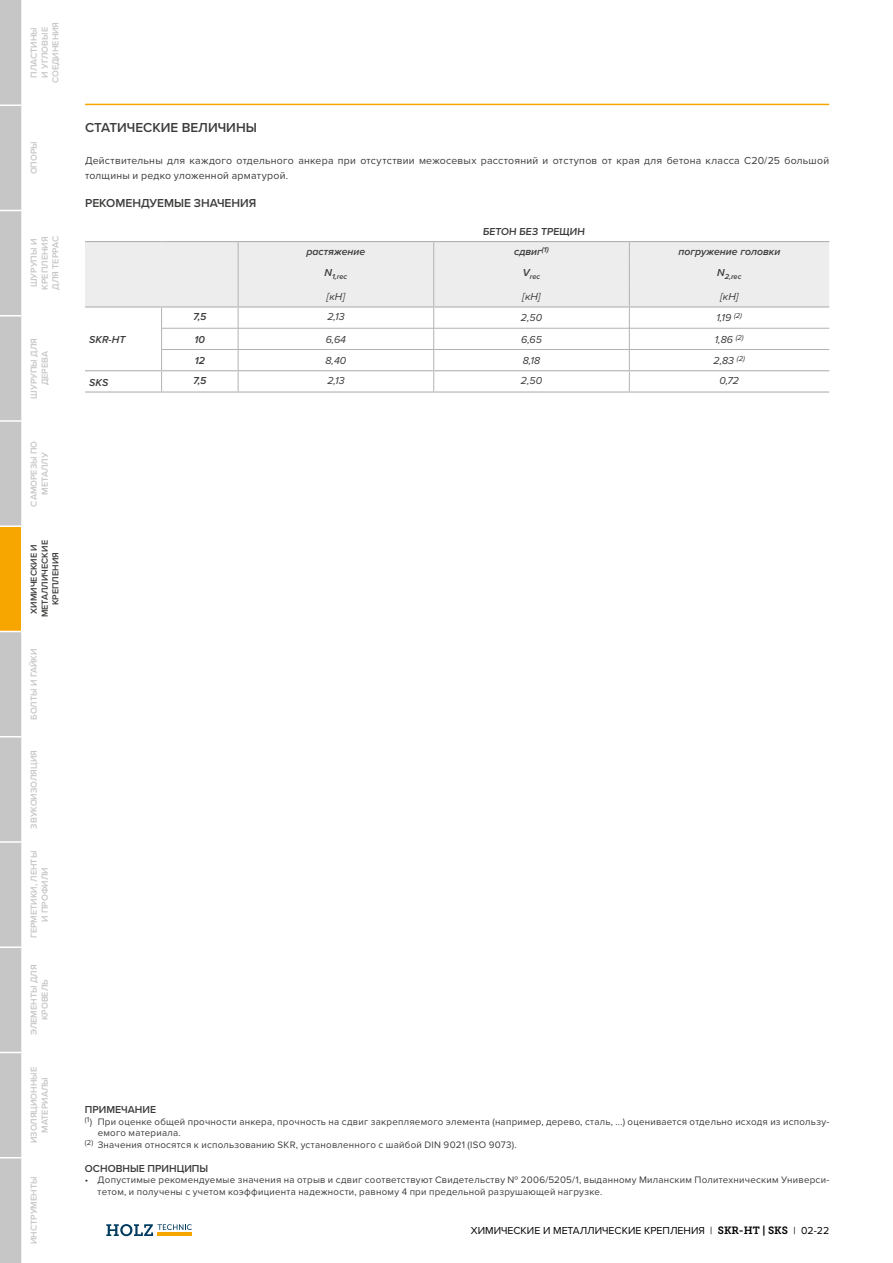
<style>
.page{position:relative;width:893px;height:1263px;background:#fff}
.page>*{position:absolute;margin:0;border:0;box-sizing:border-box;transform-origin:0 0}
.t1{font:600 13.5px "Proxima Nova";color:#3c3c3b}
.t2{font:600 12px "Proxima Nova";color:#3c3c3b}
.t3{font:10.5px/15px "Proxima Nova";letter-spacing:.025em;color:#3c3c3b}
.t4{font:italic 10.5px "Proxima Nova";color:#3c3c3b}
.t5{font:italic 600 10.5px "Proxima Nova";color:#3c3c3b}
.t6{font:10.5px "Proxima Nova";color:#000}
.t7{font:600 10.5px "Proxima Nova";color:#3c3c3b}
.t8{font:9.75px/11.7px "Proxima Nova";letter-spacing:.025em;color:#3c3c3b}
.t9{font:600 9px/10.8px "Proxima Nova";color:#c6c6c6;text-align:center}
.t10{font:600 9px/10.8px "Proxima Nova";color:#3c3c3b;text-align:center}
.t11{font:italic 600 7.5px "Proxima Nova";color:#3c3c3b}
.s1{font-family:"Museo Slab 700"}
</style>
<div class="page">
<svg style="left:106px;top:1224px;width:86px;height:12px"></svg>
<hr style="left:85px;top:241px;width:77px;height:1px;background:#b3b2b2">
<hr style="left:162px;top:241px;width:76px;height:1px;background:#b3b2b2">
<hr style="left:238px;top:241px;width:196px;height:1px;background:#b3b2b2">
<hr style="left:434px;top:241px;width:195px;height:1px;background:#b3b2b2">
<hr style="left:629px;top:241px;width:200px;height:1px;background:#b3b2b2">
<hr style="left:85px;top:391px;width:77px;height:2px;background:#b3b2b2">
<hr style="left:162px;top:391px;width:76px;height:2px;background:#b3b2b2">
<hr style="left:238px;top:391px;width:196px;height:2px;background:#b3b2b2">
<hr style="left:434px;top:391px;width:195px;height:2px;background:#b3b2b2">
<hr style="left:629px;top:391px;width:200px;height:2px;background:#b3b2b2">
<svg style="left:85px;top:242px;width:744px;height:149px"></svg>
<svg style="left:0;top:0;width:21px;height:1263px;background:#cac4b6"></svg>
<hr style="left:85px;top:104px;width:744px;height:1px;background:#f7a600">
<p class="t9" style="left:28px;top:83px;width:63px;rotate:-90deg">ПЛАСТИНЫ<br>И УГЛОВЫЕ<br>СОЕДИНЕНИЯ</p>
<p class="t9" style="left:28px;top:174px;width:35px;rotate:-90deg">ОПОРЫ</p>
<p class="t9" style="left:28px;top:290px;width:55px;text-align:left;rotate:-90deg">ШУРУПЫ И<br>КРЕПЛЕНИЯ<br>ДЛЯ ТЕРРАС</p>
<p class="t9" style="left:28px;top:399px;width:62px;rotate:-90deg">ШУРУПЫ ДЛЯ<br>ДЕРЕВА</p>
<p class="t9" style="left:28px;top:506px;width:67px;rotate:-90deg">САМОРЕЗЫ ПО<br>МЕТАЛЛУ</p>
<p class="t10" style="left:28px;top:617px;width:79px;rotate:-90deg">ХИМИЧЕСКИЕ И<br>МЕТАЛЛИЧЕСКИЕ<br>КРЕПЛЕНИЯ</p>
<p class="t9" style="left:28px;top:720px;width:72px;rotate:-90deg">БОЛТЫ И ГАЙКИ</p>
<p class="t9" style="left:28px;top:828px;width:80px;rotate:-90deg">ЗВУКОИЗОЛЯЦИЯ</p>
<p class="t9" style="left:28px;top:938px;width:89px;rotate:-90deg">ГЕРМЕТИКИ, ЛЕНТЫ<br>И ПРОФИЛИ</p>
<p class="t9" style="left:28px;top:1035px;width:72px;rotate:-90deg">ЭЛЕМЕНТЫ ДЛЯ<br>КРОВЕЛЬ</p>
<p class="t9" style="left:28px;top:1143px;width:78px;rotate:-90deg">ИЗОЛЯЦИОННЫЕ<br>МАТЕРИАЛЫ</p>
<p class="t9" style="left:28px;top:1244px;width:69px;rotate:-90deg">ИНСТРУМЕНТЫ</p>
<h1 class="t1" style="left:85px;top:118px;width:173px">СТАТИЧЕСКИЕ ВЕЛИЧИНЫ</h1>
<p class="t3" style="left:85px;top:153px;width:746px">Действительны для каждого отдельного анкера при отсутствии межосевых расстояний и отступов от края для бетона класса C20/25 большой толщины и редко уложенной арматурой.</p>
<p class="t2" style="left:85px;top:194px;width:173px">РЕКОМЕНДУЕМЫЕ ЗНАЧЕНИЯ</p>
<p class="t7" style="left:483px;top:223px;width:105px">БЕТОН БЕЗ ТРЕЩИН</p>
<p class="t5" style="left:306px;top:243px;width:60px">растяжение</p>
<p class="t5" style="left:514px;top:243px;width:36px">сдвиг<sup>(1)</sup></p>
<p class="t5" style="left:678px;top:243px;width:103px">погружение головки</p>
<p class="t11" style="left:325px;top:271px;width:24px"><sup>N</sup>1,rec</p>
<p class="t11" style="left:523px;top:271px;width:19px"><sup>V</sup>rec</p>
<p class="t11" style="left:717px;top:271px;width:26px"><sup>N</sup>2,rec</p>
<p class="t4" style="left:327px;top:289px;width:19px">[кН]</p>
<p class="t4" style="left:523px;top:289px;width:19px">[кН]</p>
<p class="t4" style="left:720px;top:289px;width:19px">[кН]</p>
<p class="t5" style="left:89px;top:332px;width:38px">SKR-HT</p>
<p class="t5" style="left:193px;top:309px;width:15px">7,5</p>
<p class="t4" style="left:327px;top:309px;width:19px">2,13</p>
<p class="t4" style="left:521px;top:310px;width:23px">2,50</p>
<p class="t4" style="left:716px;top:310px;width:27px">1,19 <sup>(2)</sup></p>
<p class="t5" style="left:195px;top:331px;width:12px">10</p>
<p class="t4" style="left:326px;top:331px;width:22px">6,64</p>
<p class="t4" style="left:521px;top:331px;width:22px">6,65</p>
<p class="t4" style="left:715px;top:331px;width:31px">1,86 <sup>(2)</sup></p>
<p class="t5" style="left:195px;top:352px;width:12px">12</p>
<p class="t4" style="left:326px;top:352px;width:22px">8,40</p>
<p class="t4" style="left:523px;top:352px;width:19px">8,18</p>
<p class="t4" style="left:714px;top:352px;width:33px">2,83 <sup>(2)</sup></p>
<p class="t5" style="left:89px;top:374px;width:20px">SKS</p>
<p class="t5" style="left:193px;top:373px;width:15px">7,5</p>
<p class="t4" style="left:327px;top:373px;width:19px">2,13</p>
<p class="t4" style="left:521px;top:373px;width:23px">2,50</p>
<p class="t4" style="left:720px;top:373px;width:21px">0,72</p>
<p class="t7" style="left:85px;top:1102px;width:73px">ПРИМЕЧАНИЕ</p>
<p class="t8" style="left:85px;top:1115px;width:746px"><sup>(1</sup>) При оценке общей прочности анкера, прочность на сдвиг закрепляемого элемента (например, дерево, сталь, ...) оценивается отдельно исходя из использу-</p>
<p class="t8" style="left:98px;top:1127px;width:85px">емого материала.</p>
<p class="t8" style="left:85px;top:1138px;width:433px"><sup>(2)</sup> Значения относятся к использованию SKR, установленного с шайбой DIN 9021 (ISO 9073).</p>
<p class="t7" style="left:85px;top:1160px;width:125px">ОСНОВНЫЕ ПРИНЦИПЫ</p>
<p class="t8" style="left:98px;top:1174px;width:733px;text-indent:-13px">• Допустимые рекомендуемые значения на отрыв и сдвиг соответствуют Свидетельству № 2006/5205/1, выданному Миланским Политехническим Универси&shy;тетом, и получены с учетом коэффициента надежности, равному 4 при предельной разрушающей нагрузке.</p>
<p class="t6" style="left:471px;top:1223px;width:360px">ХИМИЧЕСКИЕ И МЕТАЛЛИЧЕСКИЕ КРЕПЛЕНИЯ | <span class="s1">SKR-HT | SKS</span> | 02-22</p>
</div>
